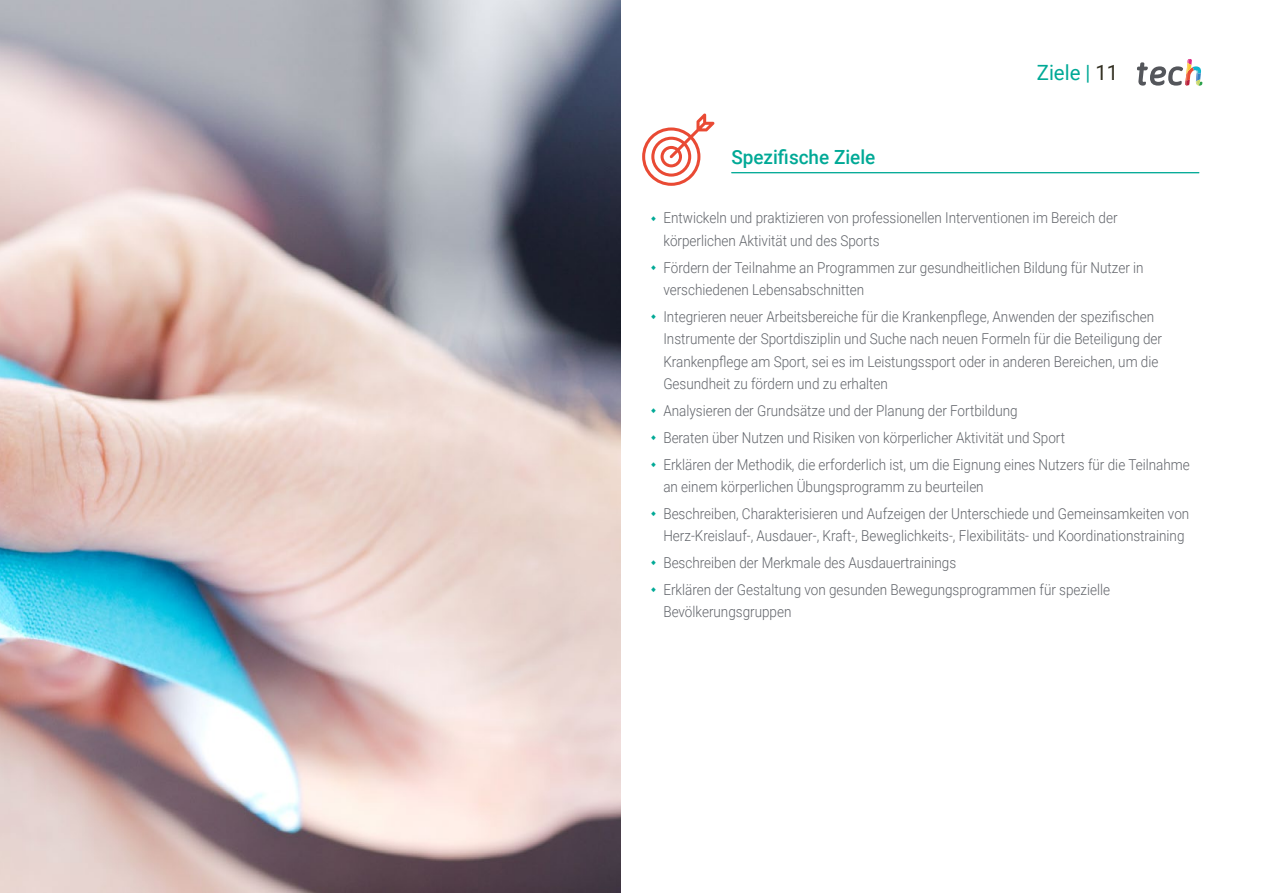
<style>
.page{position:relative;width:1263px;height:893px;background:#fff}
.page>*{position:absolute;margin:0;border:0;box-sizing:border-box;transform-origin:0 0}
.t1{font:21px "Roboto";color:#00a996}
.t2{font:500 19.5px "Roboto";color:#00a996}
.t3{font:300 15px/22.5px "Roboto";color:#61646a;scale:.9 1}
.s1{color:#312e20}
</style>
<div class="page">
<svg style="left:642px;top:113px;width:72px;height:73px"></svg>
<hr style="left:731px;top:172px;width:468px;height:1px;background:#00a996">
<img style="left:0;top:0;width:621px;height:893px">
<svg style="left:1137px;top:59px;width:65px;height:27px"></svg>
<h2 class="t2" style="left:731px;top:144px;width:145px">Spezifische Ziele</h2>
<h1 class="t1" style="left:1037px;top:57px;width:83px">Ziele | <span class="s1">11</span></h1>
<p class="t3" style="left:663px;top:206px;width:506px">Entwickeln und praktizieren von professionellen Interventionen im Bereich der körperlichen Aktivität und des Sports</p>
<p class="t3" style="left:663px;top:255px;width:535px">Fördern der Teilnahme an Programmen zur gesundheitlichen Bildung für Nutzer in verschiedenen Lebensabschnitten</p>
<p class="t3" style="left:663px;top:305px;width:556px">Integrieren neuer Arbeitsbereiche für die Krankenpflege, Anwenden der spezifischen Instrumente der Sportdisziplin und Suche nach neuen Formeln für die Beteiligung der Krankenpflege am Sport, sei es im Leistungssport oder in anderen Bereichen, um die Gesundheit zu fördern und zu erhalten</p>
<p class="t3" style="left:663px;top:397px;width:586px;line-height:26.7px">Analysieren der Grundsätze und der Planung der Fortbildung<br>Beraten über Nutzen und Risiken von körperlicher Aktivität und Sport<br>Erklären der Methodik, die erforderlich ist, um die Eignung eines Nutzers für die Teilnahme</p>
<p class="t3" style="left:663px;top:473px;width:586px;line-height:26.7px">an einem körperlichen Übungsprogramm zu beurteilen<br>Beschreiben, Charakterisieren und Aufzeigen der Unterschiede und Gemeinsamkeiten von</p>
<p class="t3" style="left:663px;top:522px;width:580px;line-height:26.7px">Herz-Kreislauf-, Ausdauer-, Kraft-, Beweglichkeits-, Flexibilitäts- und Koordinationstraining<br>Beschreiben der Merkmale des Ausdauertrainings<br>Erklären der Gestaltung von gesunden Bewegungsprogrammen für spezielle</p>
<p class="t3" style="left:663px;top:600px;width:144px">Bevölkerungsgruppen</p>
</div>
